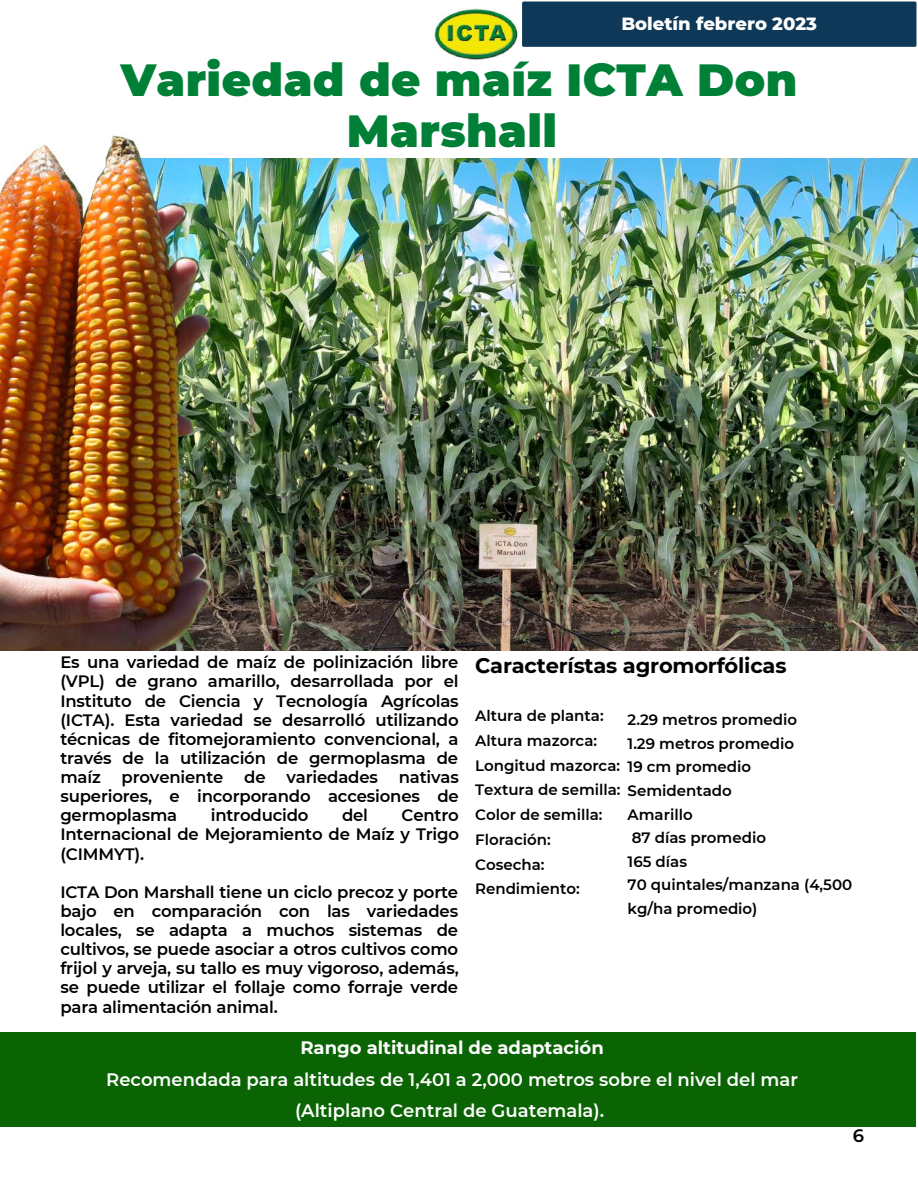
<style>
.page{position:relative;width:918px;height:1188px;background:#fff}
.page>*{position:absolute;margin:0;border:0;box-sizing:border-box;transform-origin:0 0}
.t1{font:900 45px/50.7px "Montserrat";letter-spacing:.01em;color:#008037;text-align:center}
.t2{font:700 21px "Montserrat";letter-spacing:-.01em;color:#000}
.t3{font:600 18px/31.5px "Montserrat";color:#fff;text-align:center}
.t4{font:700 18px "Montserrat";color:#fff}
.t5{font:800 18px "Montserrat";color:#fff}
.t6{font:600 18px "Montserrat";color:#000}
.t7{font:600 16.5px/19.2px "Montserrat";letter-spacing:-.01em;color:#000;text-align:justify}
.t8{font:600 15px/23.7px "Montserrat";color:#000}
</style>
<div class="page">
<img style="left:434px;top:8px;width:84px;height:52px">
<div style="left:522px;top:1px;width:395px;height:46px;background:#0d3858"></div>
<div style="left:0;top:1032px;width:916px;height:95px;background:#0b6403"></div>
<img style="left:223px;top:159px;width:695px;height:491px">
<img style="left:0;top:135px;width:223px;height:516px">
<p class="t5" style="left:621px;top:12px;width:197px">Boletín febrero 2023</p>
<h1 class="t1" style="left:121px;top:55px;width:678px">Variedad de maíz ICTA Don<br>Marshall</h1>
<p class="t7" style="left:60px;top:653px;width:400px">Es una variedad de maíz de polinización libre (VPL) de grano amarillo, desarrollada por el Instituto de Ciencia y Tecnología Agrícolas (ICTA). Esta variedad se desarrolló utilizando técnicas de fitomejoramiento convencional, a través de la utilización de germoplasma de maíz</p>
<p class="t7" style="left:60px;top:768px;width:400px;text-indent:338px">nativas superiores, e incorporando accesiones de germoplasma</p>
<p class="t7" style="left:122px;top:768px;width:103px">proveniente</p>
<p class="t7" style="left:244px;top:768px;width:23px">de</p>
<p class="t7" style="left:287px;top:768px;width:93px">variedades</p>
<p class="t7" style="left:211px;top:806px;width:99px">introducido</p>
<p class="t7" style="left:342px;top:806px;width:28px">del</p>
<p class="t7" style="left:60px;top:806px;width:400px;text-indent:341px">Centro Internacional de Mejoramiento de Maíz y Trigo (CIMMYT).</p>
<p class="t7" style="left:60px;top:882px;width:400px">ICTA Don Marshall tiene un ciclo precoz y porte bajo en comparación con las variedades locales, se adapta a muchos sistemas de cultivos, se puede asociar a otros cultivos como frijol y arveja, su tallo es muy vigoroso, además, se puede utilizar el follaje como forraje verde para alimentación animal.</p>
<p class="t2" style="left:475px;top:652px;width:313px">Característas agromorfólicas</p>
<p class="t8" style="left:475px;top:703px;width:147px;line-height:24.8px">Altura de planta:<br>Altura mazorca:<br>Longitud mazorca:<br>Textura de semilla:<br>Color de semilla:<br>Floración:<br>Cosecha:<br>Rendimiento:</p>
<p class="t8" style="left:628px;top:708px;width:226px">2.29 metros promedio<br>1.29 metros promedio<br>19 cm promedio<br>Semidentado<br>Amarillo<br>87 días promedio<br>165 días<br>70 quintales/manzana (4,500 kg/ha promedio)</p>
<p class="t4" style="left:300px;top:1037px;width:305px">Rango altitudinal de adaptación</p>
<p class="t3" style="left:106px;top:1064px;width:693px">Recomendada para altitudes de 1,401 a 2,000 metros sobre el nivel del mar (Altiplano Central de Guatemala).</p>
<p class="t6" style="left:853px;top:1124px;width:13px">6</p>
</div>
